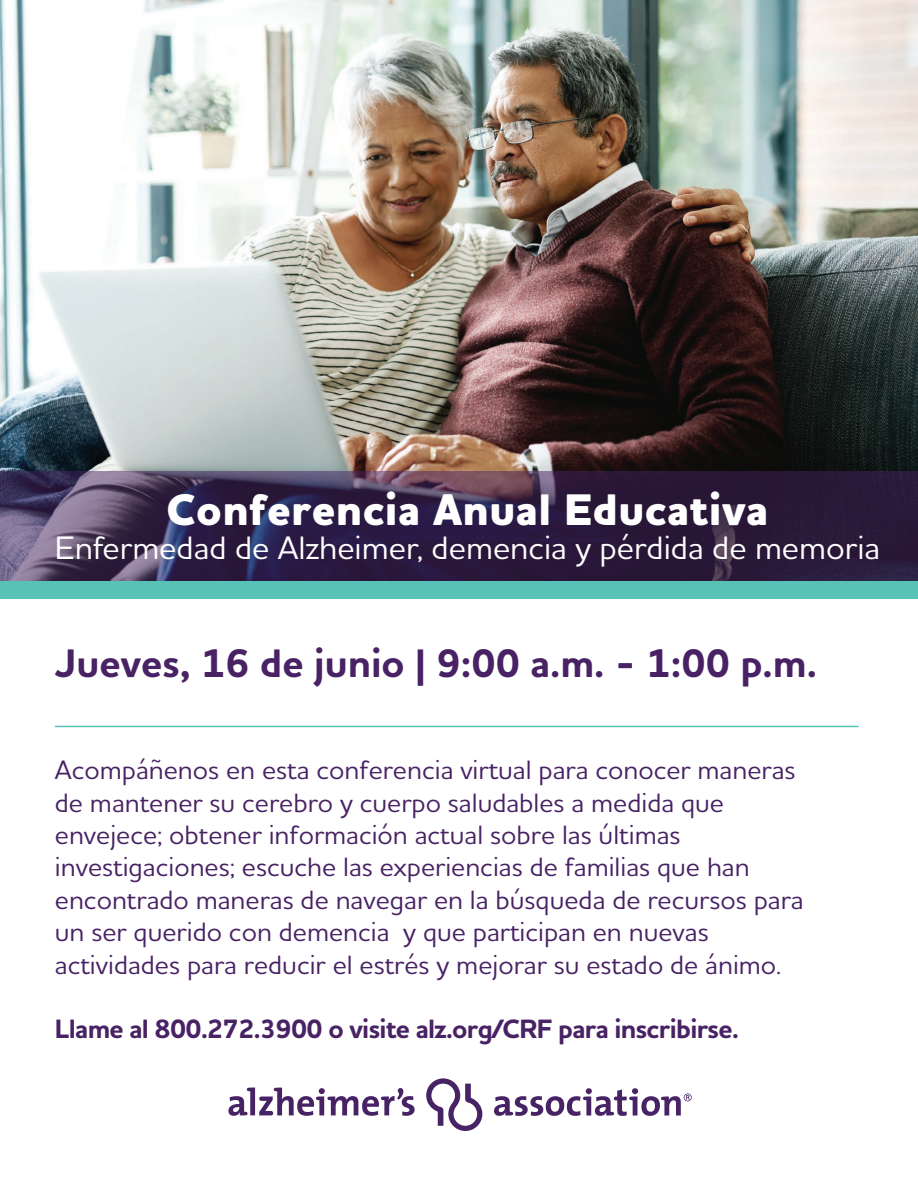
<style>
.page{position:relative;width:918px;height:1188px;background:#fff}
.page>*{position:absolute;margin:0;border:0;box-sizing:border-box;transform-origin:0 0}
.t1{font:800 45px "Houschka Alt Pro";letter-spacing:.01em;color:#fff}
.t2{font:700 40.5px "Houschka Alt Pro";color:#482264}
.t3{font:500 33px "Houschka Alt Pro";color:#fff}
.t4{font:500 27px/32.4px "Houschka Alt Pro";color:#482264}
.t5{font:700 27px "Houschka Alt Pro";letter-spacing:-.025em;color:#482264}
</style>
<div class="page">
<img style="left:0;top:0;width:918px;height:471px">
<svg style="left:0;top:471px;width:918px;height:110px;background:#37274a"></svg>
<div style="left:0;top:581px;width:918px;height:18px;background:#58c2b6"></div>
<hr style="left:55px;top:726px;width:804px;height:1px;background:#58c2b6">
<svg style="left:426px;top:1078px;width:56px;height:53px"></svg>
<svg style="left:228px;top:1088px;width:187px;height:28px"></svg>
<svg style="left:494px;top:1088px;width:198px;height:28px"></svg>
<h1 class="t1" style="left:166px;top:481px;width:603px">Conferencia Anual Educativa</h1>
<p class="t3" style="left:55px;top:527px;width:827px">Enfermedad de Alzheimer, demencia y pérdida de memoria</p>
<h2 class="t2" style="left:55px;top:637px;width:764px">Jueves, 16 de junio | 9:00 a.m. - 1:00 p.m.</h2>
<p class="t4" style="left:55px;top:753px;width:750px">Acompáñenos en esta conferencia virtual para conocer maneras de mantener su cerebro y cuerpo saludables a medida que envejece; obtener información actual sobre las últimas investigaciones; escuche las experiencias de familias que han encontrado maneras de navegar en la búsqueda de recursos para un ser querido con demencia y que participan en nuevas actividades para reducir el estrés y mejorar su estado de ánimo.</p>
<p class="t5" style="left:55px;top:1012px;width:685px">Llame al 800.272.3900 o visite alz.org/CRF para inscribirse.</p>
</div>
